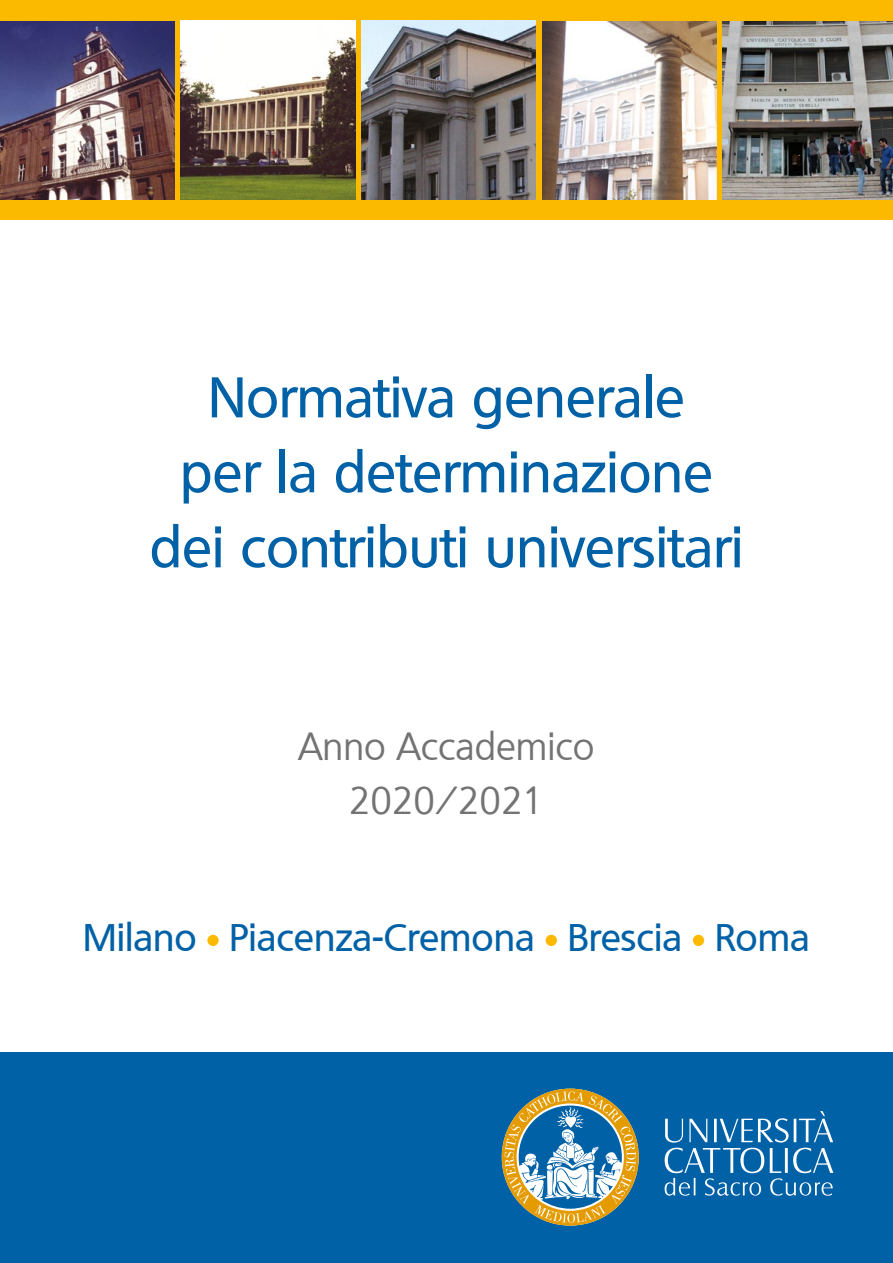
<style>
.page{position:relative;width:893px;height:1263px;background:#fff}
.page>*{position:absolute;margin:0;border:0;box-sizing:border-box;transform-origin:0 0}
.t1{font:500 55.5px/75px "Quebec";color:#0061a7;text-align:center}
.t2{font:500 37.5px "Quebec";color:#0061a7}
.t3{font:37.5px/54px "Quebec";color:#747373;text-align:center}
</style>
<div class="page">
<div style="left:207px;top:935px;width:12px;height:11px;background:#fbba00;border-radius:50%"></div>
<div style="left:546px;top:935px;width:11px;height:11px;background:#fbba00;border-radius:50%"></div>
<div style="left:693px;top:935px;width:11px;height:11px;background:#fbba00;border-radius:50%"></div>
<div style="left:0;top:1052px;width:893px;height:211px;background:#0061a7"></div>
<svg style="left:502px;top:1089px;width:137px;height:136px"></svg>
<svg style="left:665px;top:1111px;width:168px;height:85px"></svg>
<div style="left:0;top:0;width:893px;height:219px;background:#fbba00"></div>
<img style="left:542px;top:21px;width:174px;height:179px">
<img style="left:723px;top:21px;width:170px;height:179px">
<img style="left:181px;top:21px;width:174px;height:178px">
<img style="left:361px;top:21px;width:175px;height:178px">
<img style="left:0;top:21px;width:174px;height:179px">
<p class="t1" style="left:150px;top:359px;width:595px">Normativa generale<br>per la determinazione dei contributi universitari</p>
<p class="t3" style="left:299px;top:719px;width:297px">Anno Accademico<br>2020/2021</p>
<p class="t2" style="left:83px;top:913px;width:728px">Milano Piacenza-Cremona Brescia Roma</p>
</div>
